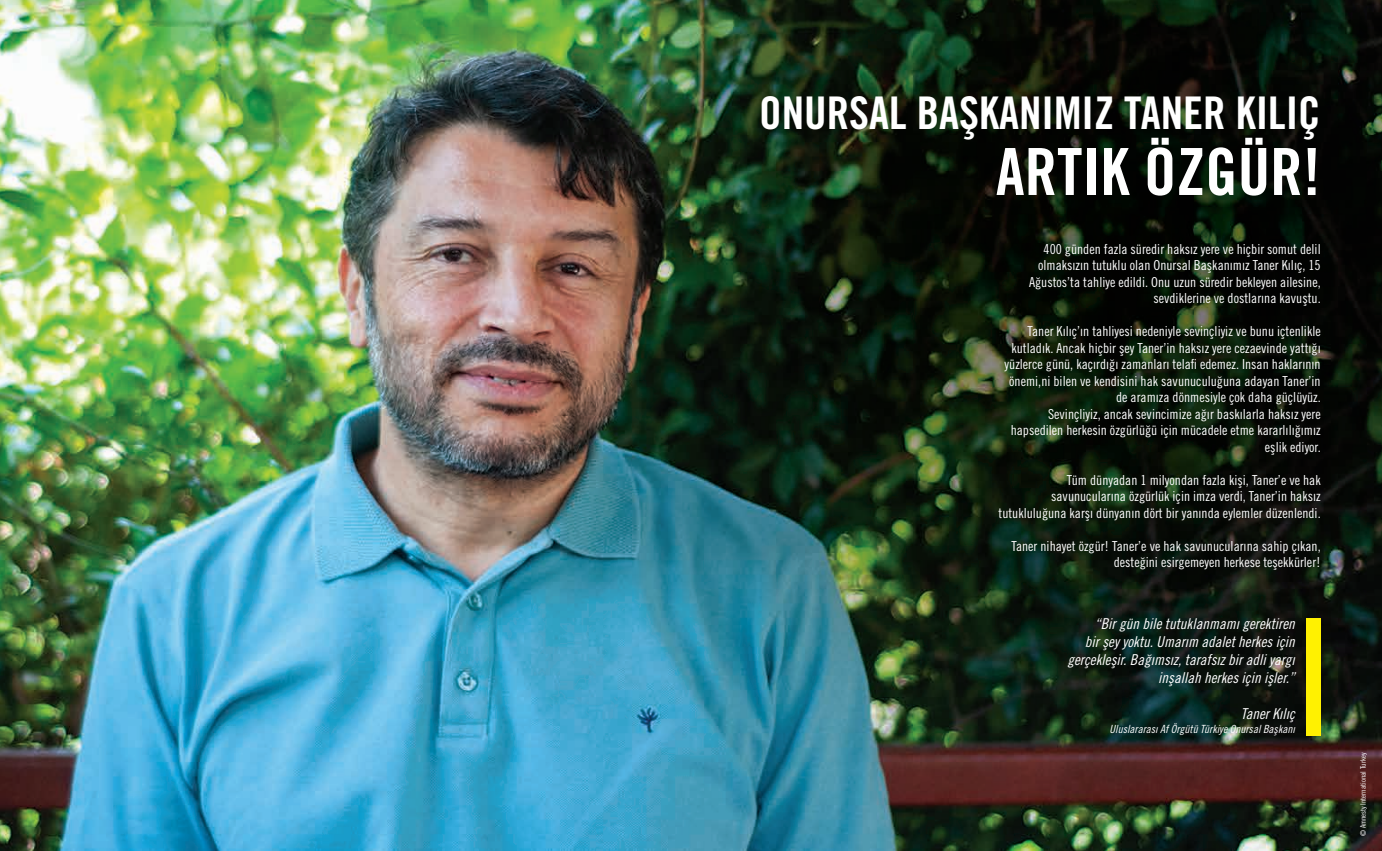
<style>
.page{position:relative;width:1382px;height:851px;background:#fff}
.page>*{position:absolute;margin:0;border:0;box-sizing:border-box;transform-origin:0 0}
.t1{font:65px "Trade Gothic LT Std Bd Cn 20";color:#fff}
.t2{font:45px "Trade Gothic LT Std Bd Cn 20";color:#fff}
.t3{font:15px/18px "Trade Gothic LT Std Cn 18 Obl";color:#fff;text-align:right}
.t4{font:13.75px/16.5px "Trade Gothic LT Std Cn 18";color:#fff;text-align:right}
.t5{font:11.25px "Trade Gothic LT Std Cn 18 Obl";color:#fff}
.t6{font:7.5px "Trade Gothic LT Std Cn 18";color:#fff}
</style>
<div class="page">
<img style="left:0;top:0;width:1382px;height:850px">
<div style="left:1306px;top:618px;width:15px;height:118px;background:#fff101"></div>
<h2 class="t2" style="left:759px;top:86px;width:563px">ONURSAL BAŞKANIMIZ TANER KILIÇ</h2>
<h1 class="t1" style="left:996px;top:132px;width:326px">ARTIK ÖZGÜR!</h1>
<p class="t4" style="left:1029px;top:240px;width:293px">400 günden fazla süredir haksız yere ve hiçbir somut delil olmaksızın tutuklu olan Onursal Başkanımız Taner Kılıç, 15<br>Ağustos’ta tahliye edildi. Onu uzun süredir bekleyen ailesine, sevdiklerine ve dostlarına kavuştu.</p>
<p class="t4" style="left:1005px;top:323px;width:318px">Taner Kılıç’ın tahliyesi nedeniyle sevinçliyiz ve bunu içtenlikle kutladık. Ancak hiçbir şey Taner’in haksız yere cezaevinde yattığı yüzlerce günü, kaçırdığı zamanları telafi edemez. Insan haklarının önemi,ni bilen ve kendisini hak savunuculuğuna adayan Taner’in de aramıza dönmesiyle çok daha güçlüyüz.<br>Sevinçliyiz, ancak sevincimize ağır baskılarla haksız yere hapsedilen herkesin özgürlüğü için mücadele etme kararlılığımız eşlik ediyor.</p>
<p class="t4" style="left:998px;top:471px;width:324px">Tüm dünyadan 1 milyondan fazla kişi, Taner’e ve hak savunucularına özgürlük için imza verdi, Taner’in haksız tutukluluğuna karşı dünyanın dört bir yanında eylemler düzenlendi.</p>
<p class="t4" style="left:1011px;top:537px;width:311px">Taner nihayet özgür! Taner’e ve hak savunucularına sahip çıkan, desteğini esirgemeyen herkese teşekkürler!</p>
<p class="t3" style="left:1067px;top:615px;width:229px">“Bir gün bile tutuklanmamı gerektiren<br>bir şey yoktu. Umarım adalet herkes için gerçekleşir. Bağımsız, tarafsız bir adli yargı inşallah herkes için işler.”</p>
<p class="t3" style="left:1241px;top:705px;width:56px">Taner Kılıç</p>
<p class="t5" style="left:1110px;top:721px;width:187px">Uluslararası Af Örgütü Türkiye Onursal Başkanı</p>
<p class="t6" style="left:1358px;top:835px;width:85px;rotate:-90deg">© Amnesty International Turkey</p>
</div>
